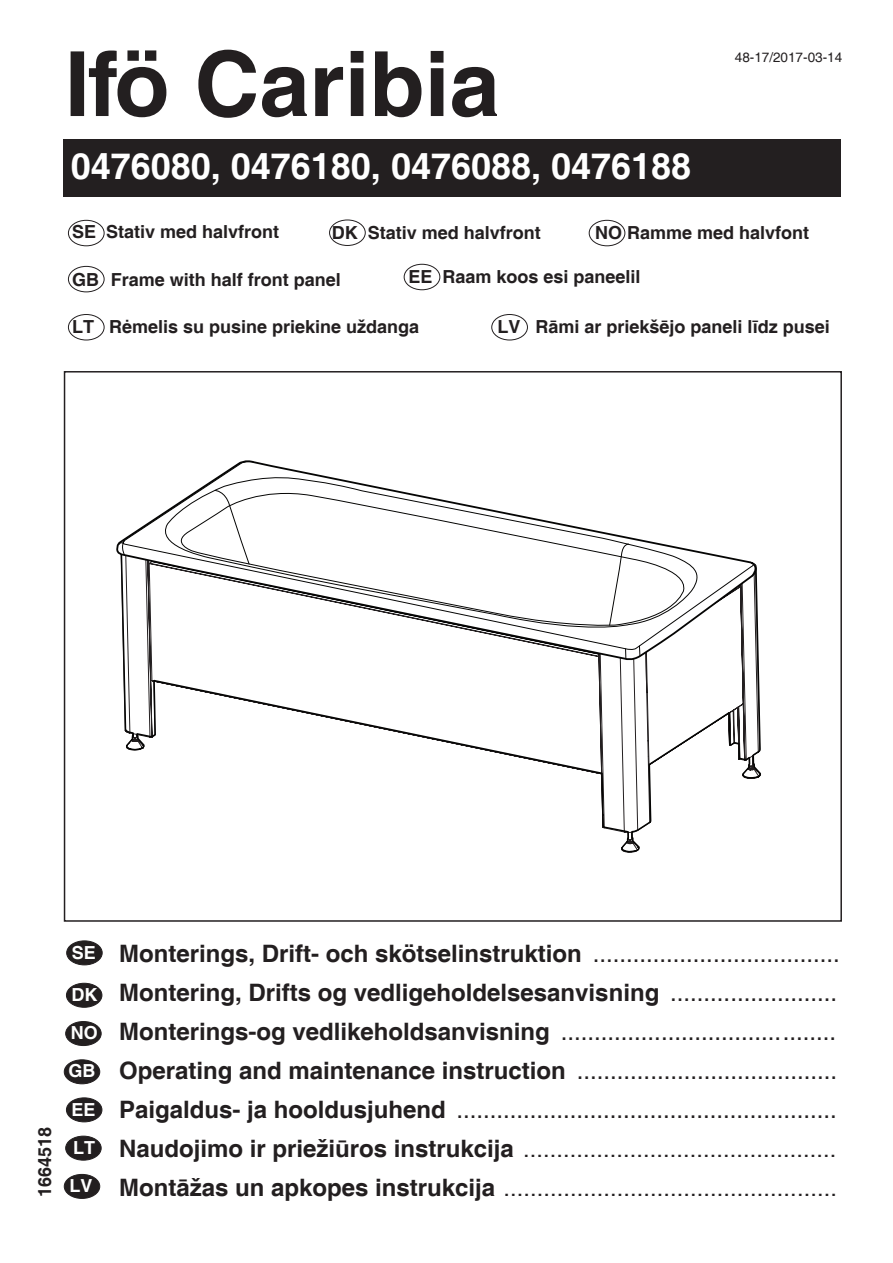
<style>
.page{position:relative;width:893px;height:1263px;background:#fff}
.page>*{position:absolute;margin:0;border:0;box-sizing:border-box;transform-origin:0 0}
.figurtext{font:700 90px "Helvetica";color:#231f20}
.Underrubrik_2{font:700 36px "Helvetica";color:#fff}
.t1{font:24px "Helvetica";color:#231f20}
.t2{font:24px "Helvetica CE";color:#231f20}
.t3{font:700 24px "Helvetica";color:#231f20}
.figurtext-2{font:700 18px "Helvetica";color:#231f20}
.t4{font:700 18px "Helvetica";color:#fff}
.t5{font:13.5px "Helvetica";color:#231f20}
.s1{font-weight:400}
.s2{font-weight:700}
.s3{font-family:"Helvetica";font-weight:700}
</style>
<div class="page">
<div style="left:64px;top:139px;width:777px;height:58px;background:#231f20"></div>
<div style="left:68px;top:220px;width:36px;height:26px;border:1px solid #231f20;border-radius:50%"></div>
<div style="left:66px;top:1098px;width:36px;height:24px;background:#231f20;border-radius:50%"></div>
<div style="left:66px;top:1097px;width:36px;height:25px;border:1px solid #231f20;border-radius:50%"></div>
<div style="left:66px;top:1136px;width:35px;height:24px;background:#231f20;border-radius:50%"></div>
<div style="left:65px;top:1136px;width:37px;height:24px;border:1px solid #231f20;border-radius:50%"></div>
<div style="left:64px;top:1174px;width:36px;height:24px;background:#231f20;border-radius:50%"></div>
<div style="left:64px;top:1174px;width:36px;height:25px;border:1px solid #231f20;border-radius:50%"></div>
<div style="left:67px;top:941px;width:35px;height:24px;background:#231f20;border-radius:50%"></div>
<div style="left:66px;top:940px;width:37px;height:25px;border:1px solid #231f20;border-radius:50%"></div>
<div style="left:66px;top:983px;width:36px;height:24px;background:#231f20;border-radius:50%"></div>
<div style="left:66px;top:983px;width:36px;height:25px;border:1px solid #231f20;border-radius:50%"></div>
<div style="left:66px;top:1021px;width:35px;height:24px;background:#231f20;border-radius:50%"></div>
<div style="left:65px;top:1021px;width:37px;height:25px;border:1px solid #231f20;border-radius:50%"></div>
<div style="left:64px;top:1060px;width:36px;height:24px;background:#231f20;border-radius:50%"></div>
<div style="left:64px;top:1059px;width:36px;height:25px;border:1px solid #231f20;border-radius:50%"></div>
<svg style="left:120px;top:460px;width:259px;height:190px"></svg>
<svg style="left:149px;top:524px;width:611px;height:328px"></svg>
<svg style="left:170px;top:487px;width:518px;height:141px"></svg>
<svg style="left:215px;top:490px;width:414px;height:136px"></svg>
<svg style="left:118px;top:540px;width:7px;height:16px"></svg>
<div style="left:329px;top:220px;width:36px;height:26px;border:1px solid #231f20;border-radius:50%"></div>
<div style="left:589px;top:220px;width:36px;height:26px;border:1px solid #231f20;border-radius:50%"></div>
<div style="left:404px;top:264px;width:36px;height:26px;border:1px solid #231f20;border-radius:50%"></div>
<div style="left:68px;top:266px;width:36px;height:26px;border:1px solid #231f20;border-radius:50%"></div>
<div style="left:68px;top:314px;width:36px;height:26px;border:1px solid #231f20;border-radius:50%"></div>
<div style="left:492px;top:314px;width:36px;height:26px;border:1px solid #231f20;border-radius:50%"></div>
<p class="figurtext" style="left:65px;top:29px;width:436px">Ifö Caribia</p>
<p class="t5" style="left:735px;top:49px;width:109px">48-17/2017-03-14</p>
<p class="Underrubrik_2" style="left:71px;top:145px;width:622px">0476080, 0476180, 0476088, 0476188</p>
<p class="figurtext-2" style="left:332px;top:221px;width:211px">DK Stativ med halvfront</p>
<p class="figurtext-2" style="left:595px;top:221px;width:216px">NO Ramme med halvfont</p>
<p class="figurtext-2" style="left:72px;top:269px;width:270px">GB Frame with half front panel</p>
<p class="figurtext-2" style="left:408px;top:266px;width:234px">EE Raam koos esi paneelil</p>
<p class="figurtext-2" style="left:72px;top:316px;width:349px">LT Rėmelis su pusine priekine uždanga</p>
<p class="figurtext-2" style="left:497px;top:316px;width:334px">LV Rāmi ar priekšējo paneli līdz pusei</p>
<p class="figurtext-2" style="left:72px;top:221px;width:209px">SE Stativ med halvfront</p>
<p class="figurtext-2" style="left:34px;top:1197px;width:72px;rotate:-90deg">1664518</p>
<p class="t4" style="left:72px;top:941px;width:26px">SE</p>
<p class="t4" style="left:72px;top:983px;width:27px">DK</p>
<p class="t4" style="left:71px;top:1022px;width:28px">NO</p>
<p class="t4" style="left:68px;top:1060px;width:28px">GB</p>
<p class="t4" style="left:72px;top:1098px;width:26px">EE</p>
<p class="t4" style="left:73px;top:1136px;width:23px">LT</p>
<p class="t4" style="left:69px;top:1175px;width:25px">LV</p>
<p class="t3" style="left:119px;top:939px;width:722px">Monterings, Drift- och skötselinstruktion <span class="s1">.....................................</span></p>
<p class="t3" style="left:119px;top:978px;width:719px">Montering, Drifts og vedligeholdelsesanvisning <span class="s1">.........................</span></p>
<p class="t1" style="left:119px;top:1017px;width:719px"><span class="s2">Monterings-og vedlikeholdsanvisning</span> .........................................</p>
<p class="t1" style="left:119px;top:1056px;width:719px"><span class="s2">Operating and maintenance instruction</span> .......................................</p>
<p class="t1" style="left:119px;top:1095px;width:719px"><span class="s2">Paigaldus- ja hooldusjuhend</span> .........................................................</p>
<p class="t2" style="left:119px;top:1133px;width:719px"><span class="s3">Naudojimo ir priežiūros instrukcija</span> ...............................................</p>
<p class="t2" style="left:119px;top:1172px;width:719px"><span class="s3">Montāžas un apkopes instrukcija</span> ..................................................</p>
</div>
